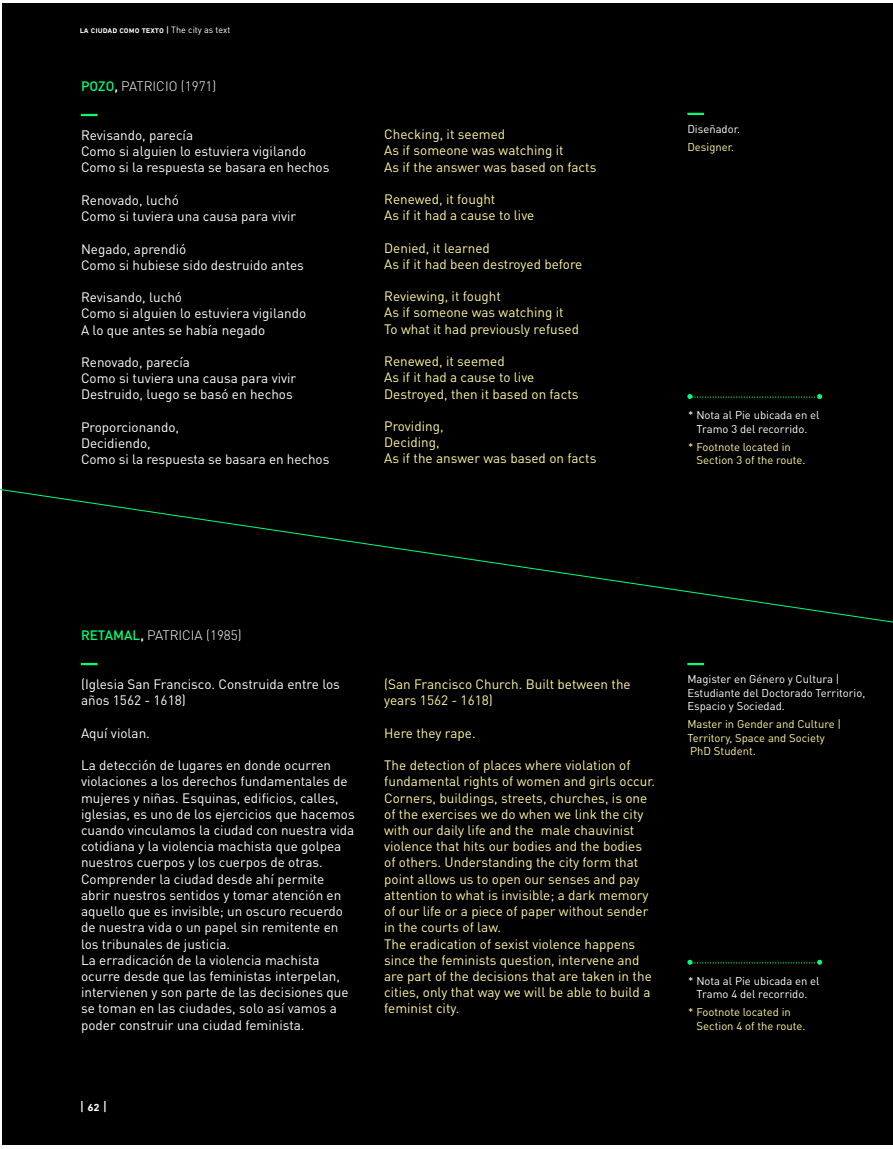
<style>
.page{position:relative;width:893px;height:1149px;background:#fff}
.page>*{position:absolute;margin:0;border:0;box-sizing:border-box;transform-origin:0 0}
.t1{font:13.5px/16.2px "DIN Pro";color:#fff}
.t2{font:13.5px/16.2px "DIN Pro";color:#fff79d}
.t3{font:300 13.5px "DIN Pro";color:#fff}
.t4{font:500 13.5px "DIN Next LT Pro";color:#fff}
.t5{font:11.25px/13.5px "DIN Pro";color:#fff;text-align:center}
.t6{font:11.25px/13.5px "DIN Pro";color:#fff79d}
.t7{font:500 9px "DIN Next LT Pro";color:#fff}
.s1{font-family:"DIN Pro";font-weight:400}
.s2{font-weight:500;color:#00ff76}
.s3{font-weight:500}
</style>
<div class="page">
<div style="left:3px;top:3px;width:890px;height:1141px;background:#000"></div>
<hr style="left:81px;top:662px;width:17px;height:3px;background:#00ff76">
<svg style="left:81px;top:114px;width:17px;height:2px"></svg>
<svg style="left:687px;top:113px;width:17px;height:2px"></svg>
<hr style="left:687px;top:662px;width:17px;height:3px;background:#00ff76">
<svg style="left:0;top:449px;width:893px;height:173px"></svg>
<svg style="left:687px;top:394px;width:135px;height:5px"></svg>
<svg style="left:687px;top:959px;width:135px;height:5px"></svg>
<p class="t7" style="left:80px;top:25px;width:152px">la ciudad como texto | <span class="s1">The city as text</span></p>
<p class="t3" style="left:81px;top:77px;width:137px"><span class="s2">POZO</span><span class="s3">,</span> PATRICIO (1971)</p>
<p class="t1" style="left:81px;top:126px;width:250px">Revisando, parecía<br>Como si alguien lo estuviera vigilando<br>Como si la respuesta se basara en hechos</p>
<p class="t1" style="left:81px;top:191px;width:217px">Renovado, luchó<br>Como si tuviera una causa para vivir</p>
<p class="t1" style="left:81px;top:240px;width:224px">Negado, aprendió<br>Como si hubiese sido destruido antes</p>
<p class="t1" style="left:81px;top:288px;width:227px">Revisando, luchó<br>Como si alguien lo estuviera vigilando<br>A lo que antes se había negado</p>
<p class="t1" style="left:81px;top:353px;width:217px">Renovado, parecía<br>Como si tuviera una causa para vivir<br>Destruido, luego se basó en hechos</p>
<p class="t1" style="left:81px;top:418px;width:250px">Proporcionando,<br>Decidiendo,<br>Como si la respuesta se basara en hechos</p>
<p class="t2" style="left:384px;top:125px;width:214px">Checking, it seemed<br>As if someone was watching it<br>As if the answer was based on facts</p>
<p class="t2" style="left:384px;top:190px;width:152px">Renewed, it fought<br>As if it had a cause to live</p>
<p class="t2" style="left:384px;top:239px;width:200px">Denied, it learned<br>As if it had been destroyed before</p>
<p class="t2" style="left:384px;top:287px;width:196px">Reviewing, it fought<br>As if someone was watching it<br>To what it had previously refused</p>
<p class="t2" style="left:384px;top:352px;width:196px">Renewed, it seemed<br>As if it had a cause to live<br>Destroyed, then it based on facts</p>
<p class="t2" style="left:384px;top:417px;width:214px">Providing,<br>Deciding,<br>As if the answer was based on facts</p>
<p class="t5" style="left:687px;top:122px;width:54px">Diseñador.</p>
<p class="t6" style="left:687px;top:140px;width:48px">Designer.</p>
<p class="t5" style="left:688px;top:408px;width:133px">* Nota al Pie ubicada en el<br>Tramo 3 del recorrido.</p>
<p class="t6" style="left:697px;top:439px;width:110px;text-indent:-8px">* Footnote located in<br>Section 3 of the route.</p>
<p class="t3" style="left:81px;top:626px;width:162px"><span class="s2">RETAMAL</span><span class="s3">,</span> PATRICIA (1985)</p>
<p class="t1" style="left:81px;top:675px;width:260px">(Iglesia San Francisco. Construida entre los años 1562 - 1618)</p>
<p class="t1" style="left:81px;top:724px;width:70px">Aquí violan.</p>
<p class="t1" style="left:81px;top:756px;width:275px">La detección de lugares en donde ocurren violaciones a los derechos fundamentales de mujeres y niñas. Esquinas, edificios, calles, iglesias, es uno de los ejercicios que hacemos cuando vinculamos la ciudad con nuestra vida cotidiana y la violencia machista que golpea nuestros cuerpos y los cuerpos de otras.<br>Comprender la ciudad desde ahí permite abrir nuestros sentidos y tomar atención en aquello que es invisible; un oscuro recuerdo de nuestra vida o un papel sin remitente en los tribunales de justicia.<br>La erradicación de la violencia machista ocurre desde que las feministas interpelan, intervienen y son parte de las decisiones que se toman en las ciudades, solo así vamos a poder construir una ciudad feminista.</p>
<p class="t4" style="left:80px;top:1098px;width:29px">| 62 |</p>
<p class="t2" style="left:384px;top:675px;width:248px">(San Francisco Church. Built between the years 1562 - 1618)</p>
<p class="t2" style="left:384px;top:724px;width:93px">Here they rape.</p>
<p class="t2" style="left:384px;top:756px;width:272px">The detection of places where violation of fundamental rights of women and girls occur.<br>Corners, buildings, streets, churches, is one of the exercises we do when we link the city with our daily life and the male chauvinist violence that hits our bodies and the bodies of others. Understanding the city form that point allows us to open our senses and pay attention to what is invisible; a dark memory of our life or a piece of paper without sender in the courts of law.<br>The eradication of sexist violence happens since the feminists question, intervene and are part of the decisions that are taken in the cities, only that way we will be able to build a feminist city.</p>
<p class="t5" style="left:687px;top:671px;width:179px;text-align:left">Magister en Género y Cultura |<br>Estudiante del Doctorado Territorio,<br>Espacio y Sociedad.</p>
<p class="t6" style="left:687px;top:716px;width:155px">Master in Gender and Culture |<br>Territory, Space and Society<br>PhD Student.</p>
<p class="t5" style="left:688px;top:973px;width:133px">* Nota al Pie ubicada en el<br>Tramo 4 del recorrido.</p>
<p class="t6" style="left:697px;top:1004px;width:110px;text-indent:-8px">* Footnote located in<br>Section 4 of the route.</p>
</div>
